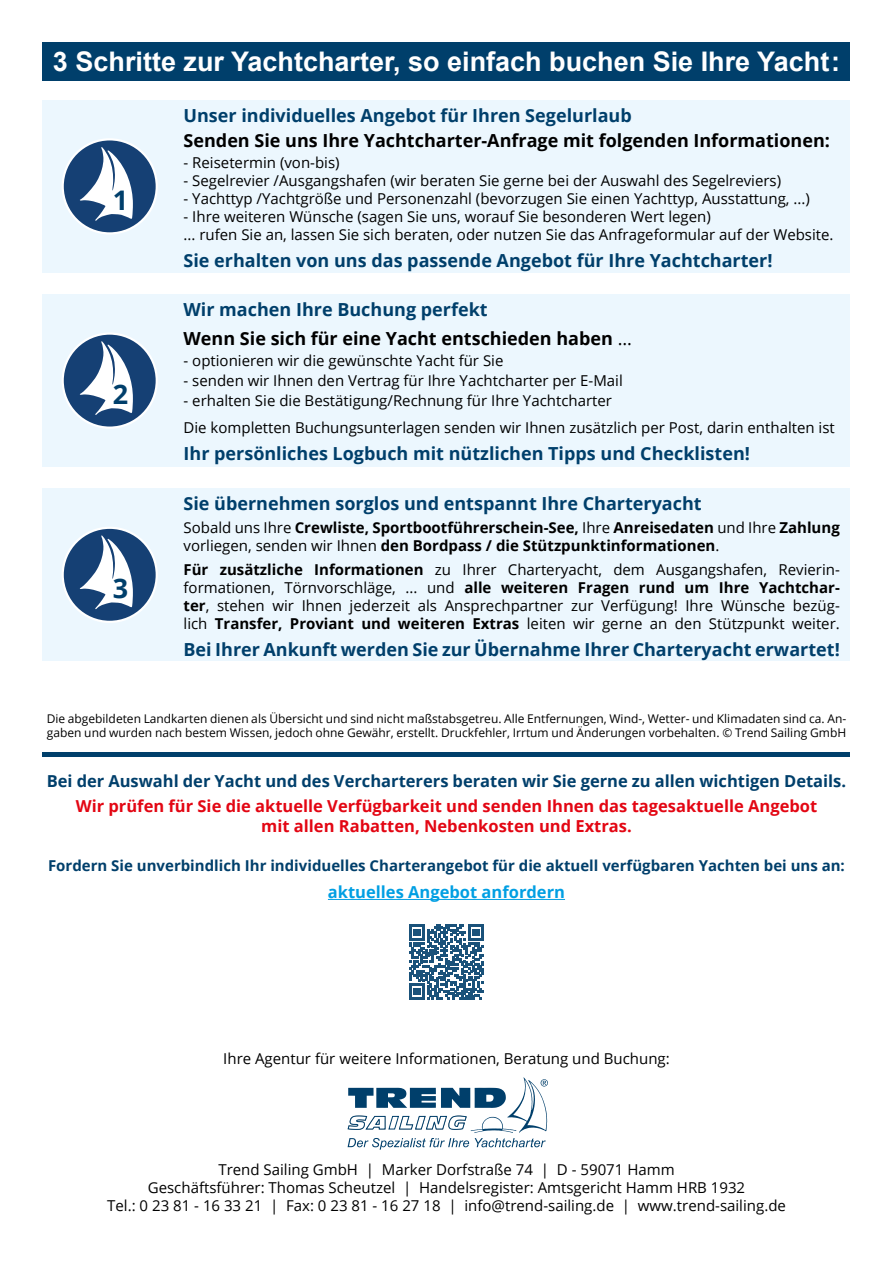
<style>
.page{position:relative;width:893px;height:1263px;background:#fff}
.page>*{position:absolute;margin:0;border:0;box-sizing:border-box;transform-origin:0 0}
.t1{font:700 27px "Arial";color:#fff}
.t2{font:700 27px "Open Sans";color:#003f6b}
.t3{font:700 18px "Open Sans";color:#003f6b}
.t4{font:700 18px/28.8px "Open Sans";color:#000}
.t5{font:700 16.5px/19.8px "Open Sans";color:#e30613;text-align:center}
.t6{font:700 16.5px "Open Sans";color:#003f6b}
.t7{font:700 16.5px "Open Sans";color:#009fe3}
.t8{font:15px/18px "Open Sans";color:#000}
.t9{font:700 15px/18px "Open Sans";color:#000}
.t10{font:700 15px "Open Sans";color:#003f6b}
.t11{font:12px/14.4px "Open Sans";color:#000}
.s1{color:#003f6b}
.s2{font-weight:400}
.s3{font-weight:700}
</style>
<div class="page">
<hr style="left:43px;top:752px;width:807px;height:4px;background:#003f6b">
<hr style="left:328px;top:899px;width:237px;height:1px;background:#009fe3">
<svg style="left:347px;top:1077px;width:201px;height:73px"></svg>
<div style="left:43px;top:100px;width:807px;height:173px;background:#ecf7fe"></div>
<div style="left:43px;top:294px;width:807px;height:173px;background:#ecf7fe"></div>
<div style="left:43px;top:488px;width:807px;height:173px;background:#ecf7fe"></div>
<div style="left:63px;top:139px;width:94px;height:94px;background:#154074;border-radius:50%"></div>
<div style="left:62px;top:138px;width:96px;height:97px;border:2px solid #fff;border-radius:50%"></div>
<svg style="left:80px;top:147px;width:53px;height:74px"></svg>
<div style="left:63px;top:334px;width:94px;height:94px;background:#154074;border-radius:50%"></div>
<div style="left:62px;top:332px;width:96px;height:97px;border:2px solid #fff;border-radius:50%"></div>
<svg style="left:80px;top:341px;width:53px;height:74px"></svg>
<div style="left:63px;top:528px;width:94px;height:94px;background:#154074;border-radius:50%"></div>
<div style="left:62px;top:527px;width:96px;height:96px;border:2px solid #fff;border-radius:50%"></div>
<svg style="left:80px;top:535px;width:53px;height:74px"></svg>
<div style="left:43px;top:43px;width:807px;height:38px;background:#003f6b"></div>
<svg style="left:409px;top:924px;width:75px;height:75px"></svg>
<h1 class="t1" style="left:53px;top:44px;width:788px">3 Schritte zur Yachtcharter, so einfach buchen Sie Ihre Yacht:</h1>
<h1 class="t2" style="left:113px;top:181px;width:17px">1</h1>
<h1 class="t2" style="left:113px;top:375px;width:17px">2</h1>
<h1 class="t2" style="left:113px;top:569px;width:17px">3</h1>
<p class="t3" style="left:184px;top:102px;width:450px">Unser individuelles Angebot für Ihren Segelurlaub</p>
<p class="t4" style="left:184px;top:125px;width:648px">Senden Sie uns Ihre Yachtcharter-Anfrage mit folgenden Informationen:</p>
<p class="t8" style="left:184px;top:154px;width:158px">- Reisetermin (von-bis)</p>
<p class="t8" style="left:184px;top:172px;width:599px">- Segelrevier /Ausgangshafen (wir beraten Sie gerne bei der Auswahl des Segelreviers)</p>
<p class="t8" style="left:184px;top:190px;width:628px">- Yachttyp /Yachtgröße und Personenzahl (bevorzugen Sie einen Yachttyp, Ausstattung, ...)</p>
<p class="t8" style="left:184px;top:208px;width:652px">- Ihre weiteren Wünsche (sagen Sie uns, worauf Sie besonderen Wert legen)<br>... rufen Sie an, lassen Sie sich beraten, oder nutzen Sie das Anfrageformular auf der Website.</p>
<p class="t3" style="left:184px;top:248px;width:590px">Sie erhalten von uns das passende Angebot für Ihre Yachtcharter!</p>
<p class="t4" style="left:184px;top:294px;width:450px"><span class="s1">Wir machen Ihre Buchung perfekt<br></span>Wenn Sie sich für eine Yacht entschieden haben <span class="s2">...</span></p>
<p class="t8" style="left:184px;top:351px;width:321px">- optionieren wir die gewünschte Yacht für Sie</p>
<p class="t8" style="left:184px;top:371px;width:441px">- senden wir Ihnen den Vertrag für Ihre Yachtcharter per E-Mail</p>
<p class="t8" style="left:184px;top:386px;width:653px;line-height:27px">- erhalten Sie die Bestätigung/Rechnung für Ihre Yachtcharter<br>Die kompletten Buchungsunterlagen senden wir Ihnen zusätzlich per Post, darin enthalten ist</p>
<p class="t3" style="left:184px;top:441px;width:568px">Ihr persönliches Logbuch mit nützlichen Tipps und Checklisten!</p>
<p class="t3" style="left:184px;top:491px;width:520px">Sie übernehmen sorglos und entspannt Ihre Charteryacht</p>
<p class="t9" style="left:184px;top:519px;width:658px"><span class="s2">Sobald uns Ihre</span> Crewliste, Sportbootführerschein-See, <span class="s2">Ihre</span> Anreisedaten <span class="s2">und Ihre</span> Zahlung <span class="s2">vorliegen, senden wir Ihnen</span> den Bordpass / die Stützpunktinformationen<span class="s2">.</span></p>
<p class="t8" style="left:184px;top:560px;width:658px;text-align:justify"><span class="s3">Für zusätzliche Informationen</span> zu Ihrer Charteryacht, dem Ausgangshafen, Revierin&shy;formationen, Törnvorschläge, ... und <span class="s3">alle weiteren Fragen rund um Ihre Yachtchar&shy;ter</span>, stehen wir Ihnen jederzeit als Ansprechpartner zur Verfügung! Ihre Wünsche bezüg&shy;lich <span class="s3">Transfer, Proviant und weiteren Extras</span> leiten wir gerne an den Stützpunkt weiter.</p>
<p class="t3" style="left:184px;top:637px;width:658px">Bei Ihrer Ankunft werden Sie zur Übernahme Ihrer Charteryacht erwartet!</p>
<p class="t11" style="left:47px;top:711px;width:801px">Die abgebildeten Landkarten dienen als Übersicht und sind nicht maßstabsgetreu. Alle Entfernungen, Wind-, Wetter- und Klimadaten sind ca. An&shy;gaben und wurden nach bestem Wissen, jedoch ohne Gewähr, erstellt. Druckfehler, Irrtum und Änderungen vorbehalten. © Trend Sailing GmbH</p>
<p class="t6" style="left:47px;top:769px;width:801px">Bei der Auswahl der Yacht und des Vercharterers beraten wir Sie gerne zu allen wichtigen Details.</p>
<p class="t5" style="left:76px;top:795px;width:743px">Wir prüfen für Sie die aktuelle Verfügbarkeit und senden Ihnen das tagesaktuelle Angebot mit allen Rabatten, Nebenkosten und Extras.</p>
<p class="t10" style="left:48px;top:855px;width:798px">Fordern Sie unverbindlich Ihr individuelles Charterangebot für die aktuell verfügbaren Yachten bei uns an:</p>
<p class="t7" style="left:328px;top:880px;width:239px">aktuelles Angebot anfordern</p>
<p class="t8" style="left:223px;top:1049px;width:448px">Ihre Agentur für weitere Informationen, Beratung und Buchung:</p>
<p class="t8" style="left:107px;top:1160px;width:680px;text-align:center">Trend Sailing GmbH | Marker Dorfstraße 74 | D - 59071 Hamm<br>Geschäftsführer: Thomas Scheutzel | Handelsregister: Amtsgericht Hamm HRB 1932<br>Tel.: 0 23 81 - 16 33 21 | Fax: 0 23 81 - 16 27 18 | info@trend-sailing.de | www.trend-sailing.de</p>
</div>
